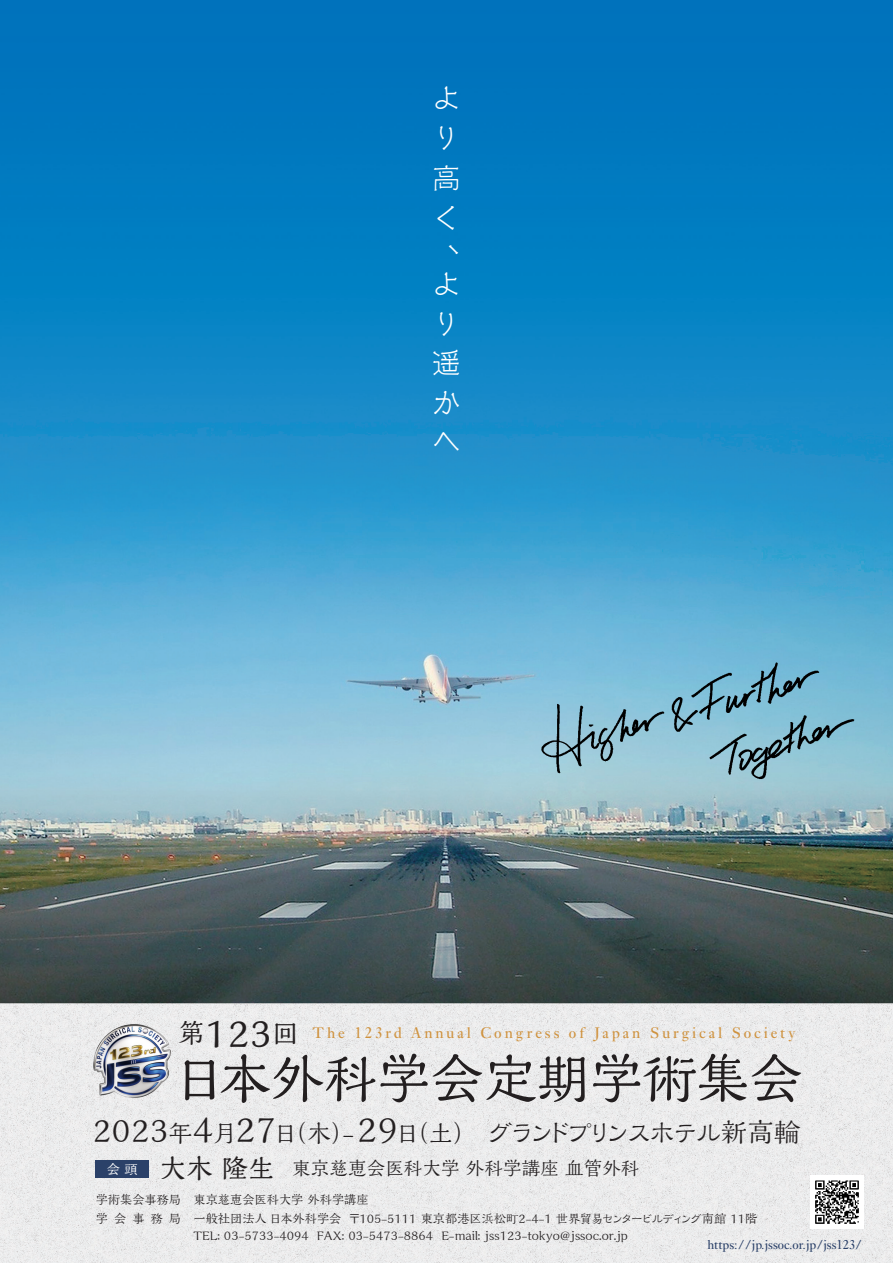
<style>
.page{position:relative;width:893px;height:1263px;background:#fff}
.page>*{position:absolute;margin:0;border:0;box-sizing:border-box;transform-origin:0 0}
.t1{font:500 53.18px "Kaimin Tu Std";color:#231f20}
.t2{font:500 37.2px "Kaimin Tu Std";color:#231f20}
.t3{font:26.55px "Kaimin Tu Std";letter-spacing:-.155em;color:#231f20}
.t4{font:300 26.55px/39.8px "Cinema Letter Std";color:#fff}
.t5{font:18.6px "Kaimin Tu Std";color:#231f20}
.t6{font:15.98px "Ehrhardt MT Std";letter-spacing:.18em;color:#cf923e}
.t7{font:13.27px "Ehrhardt MT Std";color:#2b4169}
.t8{font:500 13.27px "Kaimin Tu Std";color:#fff}
.t9{font:12.23px/17px "Kaimin Tu Std";color:#231f20}
.s1{font-size:26.55px}
.s2{font-size:31.88px}
.s3{font-size:23.92px}
.s4{font-size:34.58px}
.s5{font-weight:500;font-size:26.55px}
</style>
<div class="page">
<img style="left:0;top:0;width:893px;height:1263px">
<div style="left:96px;top:1161px;width:53px;height:17px;background:#2b4169"></div>
<img style="left:810px;top:1176px;width:53px;height:53px">
<img style="left:536px;top:657px;width:327px;height:129px">
<img style="left:94px;top:1023px;width:76px;height:76px">
<h3 class="t4" style="left:433px;top:75px;width:27px">より高く、</h3>
<h3 class="t4" style="left:433px;top:261px;width:27px">より遥か</h3>
<h3 class="t4" style="left:433px;top:418px;width:27px">へ</h3>
<h2 class="t2" style="left:179px;top:1008px;width:122px"><span class="s1">第</span>123<span class="s1">回</span></h2>
<h1 class="t1" style="left:173px;top:1042px;width:631px">日本外科学会定期学術集会</h1>
<h3 class="t6" style="left:313px;top:1023px;width:484px">The 123rd Annual Congress of Japan Surgical Society</h3>
<h3 class="t3" style="left:92px;top:1114px;width:710px"><span class="s2">2023</span><span class="s3">年</span><span class="s4">4</span><span class="s3">月</span><span class="s4">27</span><span class="s3">日（木）-</span> <span class="s4">29</span><span class="s3">日（土）　</span>グランドプリンスホテル新高輪</h3>
<p class="t8" style="left:107px;top:1160px;width:32px">会 頭</p>
<h3 class="t5" style="left:159px;top:1155px;width:482px"><span class="s5">大木 隆生</span> 東京慈恵会医科大学 外科学講座 血管外科</h3>
<p class="t9" style="left:96px;top:1190px;width:275px">学術集会事務局 東京慈恵会医科大学 外科学講座</p>
<p class="t9" style="left:193px;top:1209px;width:565px;text-indent:-98px">学会事務局 一般社団法人 日本外科学会 〒105-5111 東京都港区浜松町2-4-1 世界貿易センタービルディング南館 11階<br>TEL: 03-5733-4094 FAX: 03-5473-8864 E-mail: jss123-tokyo@jssoc.or.jp</p>
<p class="t7" style="left:707px;top:1236px;width:156px">https://jp.jssoc.or.jp/jss123/</p>
</div>
